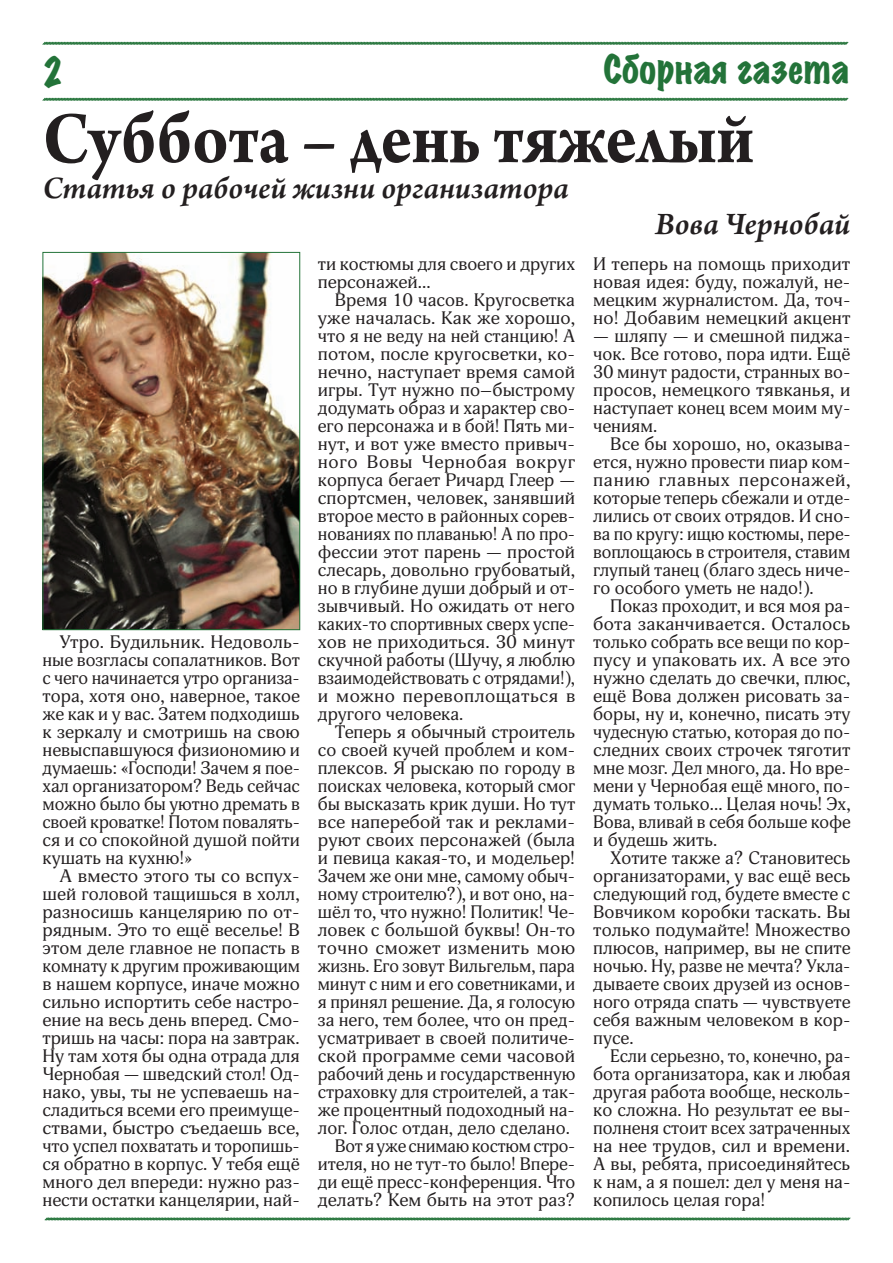
<style>
.page{position:relative;width:893px;height:1263px;background:#fff}
.page>*{position:absolute;margin:0;border:0;box-sizing:border-box;transform-origin:0 0}
.t1{font:700 78px "Arno Pro";letter-spacing:-.005em;color:#231f20;scale:.9 1}
.t2{font:expanded 35.85px "Marker Felt";color:#237339;scale:.94 1}
.t3{font:expanded 35.85px "Marker Felt";color:#237339;scale:.87 1}
.t4{font:italic 600 33px "Arno Pro";letter-spacing:-.005em;color:#231f20}
.t5{font:17.7px/18px "Adonis";letter-spacing:.005em;color:#231f20;text-align:justify;scale:1.06 1}
.t6{font:17.7px/18px "Adonis";letter-spacing:.005em;color:#231f20;scale:1.05 1}
.t7{font:17.7px/18px "Adonis";letter-spacing:.005em;color:#231f20;text-align:justify;scale:1.1 1}
.t8{font:17.7px/18px "Adonis";letter-spacing:.005em;color:#231f20;text-align:justify;scale:1.08 1}
.t9{font:17.7px/18px "Adonis";letter-spacing:.005em;color:#231f20;text-align:justify;scale:1.04 1}
.t10{font:17.7px/18px "Adonis";letter-spacing:.005em;color:#231f20;text-align:justify}
.t11{font:17.7px "Adonis";letter-spacing:.005em;color:#231f20;scale:1.07 1}
.t12{font:17.7px "Adonis";letter-spacing:.025em;color:#231f20;scale:1.08 1}
</style>
<div class="page">
<svg style="left:42px;top:41px;width:807px;height:4px;background:#77a885"></svg>
<svg style="left:42px;top:97px;width:807px;height:4px;background:#77a885"></svg>
<svg style="left:44px;top:1217px;width:807px;height:4px;background:#77a885"></svg>
<img style="left:45px;top:254px;width:253px;height:374px">
<div style="left:43px;top:252px;width:257px;height:378px;border:1px solid #237339"></div>
<h2 class="t3" style="left:43px;top:46px;width:25px">2</h2>
<h2 class="t2" style="left:604px;top:43px;width:263px">Сборная газета</h2>
<h1 class="t1" style="left:43px;top:93px;width:792px">Суббота – день тяжелый</h1>
<h3 class="t4" style="left:43px;top:169px;width:528px">Статья о рабочей жизни организатора</h3>
<p class="t8" style="left:43px;top:633px;width:240px;text-indent:17px">Утро. Будильник. Недоволь&shy;ные возгласы сопалатников. Вот с чего начинается утро организа&shy;тора, хотя оно, наверное, такое же как и у вас. Затем подходишь к зеркалу и смотришь на свою невыспавшуюся физиономию и думаешь: «Господи! Зачем я пое&shy;хал организатором? Ведь сейчас можно было бы уютно дремать в своей кроватке! Потом повалять&shy;ся и со спокойной душой пойти кушать на кухню!»</p>
<p class="t7" style="left:43px;top:867px;width:236px;text-indent:17px">А вместо этого ты со вспух&shy;шей головой тащишься в холл, разносишь канцелярию по от&shy;рядным. Это то ещё веселье! В этом деле главное не попасть в комнату к другим проживающим в нашем корпусе, иначе можно сильно испортить себе настро&shy;ение на весь день вперед. Смо&shy;тришь на часы: пора на завтрак.<br>Ну там хотя бы одна отрада для Чернобая — шведский стол! Од&shy;нако, увы, ты не успеваешь на&shy;сладиться всеми его преимуще&shy;ствами, быстро съедаешь все, что успел похватать и торопишь&shy;ся обратно в корпус. У тебя ещё много дел впереди: нужно раз&shy;нести остатки канцелярии, най-</p>
<p class="t6" style="left:318px;top:255px;width:246px">ти костюмы для своего и других персонажей...</p>
<p class="t5" style="left:318px;top:291px;width:244px;text-indent:17px">Время 10 часов. Кругосветка уже началась. Как же хорошо, что я не веду на ней станцию! А потом, после кругосветки, ко&shy;нечно, наступает время самой игры. Тут нужно по–быстрому додумать образ и характер сво&shy;его персонажа и в бой! Пять ми&shy;нут, и вот уже вместо привыч&shy;ного Вовы Чернобая вокруг корпуса бегает Ричард Глеер — спортсмен, человек, занявший второе место в районных сорев&shy;нованиях по плаванью! А по про&shy;фессии этот парень — простой слесарь, довольно грубоватый, но в глубине души добрый и от&shy;зывчивый. Но ожидать от него каких-то спортивных сверх успе&shy;хов не приходиться. 30 минут скучной работы (Шучу, я люблю взаимодействовать с отрядами!), и можно перевоплощаться в другого человека.</p>
<p class="t5" style="left:335px;top:723px;width:228px">Теперь я обычный строитель</p>
<p class="t6" style="left:318px;top:741px;width:247px">со своей кучей проблем и ком-</p>
<p class="t5" style="left:318px;top:759px;width:244px">плексов. Я рыскаю по городу в</p>
<p class="t9" style="left:318px;top:777px;width:249px">поисках человека, который смог</p>
<p class="t6" style="left:318px;top:795px;width:247px">бы высказать крик души. Но тут</p>
<p class="t8" style="left:318px;top:813px;width:240px">все наперебой так и реклами-</p>
<p class="t8" style="left:318px;top:831px;width:240px">руют своих персонажей (была</p>
<p class="t6" style="left:318px;top:849px;width:247px">и певица какая-то, и модельер!</p>
<p class="t10" style="left:318px;top:867px;width:259px">Зачем же они мне, самому обыч-</p>
<p class="t10" style="left:318px;top:885px;width:259px">ному строителю?), и вот оно, на-</p>
<p class="t9" style="left:318px;top:903px;width:249px">шёл то, что нужно! Политик! Че-</p>
<p class="t11" style="left:318px;top:920px;width:242px">ловек с большой буквы! Он-то</p>
<p class="t12" style="left:318px;top:938px;width:240px">точно сможет изменить мою</p>
<p class="t10" style="left:318px;top:957px;width:259px">жизнь. Его зовут Вильгельм, пара</p>
<p class="t10" style="left:318px;top:975px;width:259px">минут с ним и его советниками, и</p>
<p class="t10" style="left:318px;top:993px;width:259px">я принял решение. Да, я голосую</p>
<p class="t6" style="left:318px;top:1011px;width:247px">за него, тем более, что он пред-</p>
<p class="t6" style="left:318px;top:1029px;width:246px">усматривает в своей политиче-</p>
<p class="t11" style="left:318px;top:1046px;width:242px">ской программе семи часовой</p>
<p class="t10" style="left:318px;top:1065px;width:259px">рабочий день и государственную</p>
<p class="t10" style="left:318px;top:1083px;width:259px">страховку для строителей, а так-</p>
<p class="t6" style="left:318px;top:1101px;width:246px">же процентный подоходный на-</p>
<p class="t6" style="left:318px;top:1119px;width:242px">лог. Голос отдан, дело сделано.</p>
<p class="t10" style="left:335px;top:1137px;width:242px">Вот я уже снимаю костюм стро-</p>
<p class="t9" style="left:318px;top:1155px;width:249px">ителя, но не тут-то было! Впере-</p>
<p class="t9" style="left:318px;top:1173px;width:249px">ди ещё пресс-конференция. Что</p>
<p class="t11" style="left:318px;top:1190px;width:242px">делать? Кем быть на этот раз?</p>
<h3 class="t4" style="left:655px;top:205px;width:197px">Вова Чернобай</h3>
<p class="t8" style="left:593px;top:255px;width:240px">И теперь на помощь приходит новая идея: буду, пожалуй, не&shy;мецким журналистом. Да, точ&shy;но! Добавим немецкий акцент</p>
<p class="t5" style="left:593px;top:327px;width:244px">— шляпу — и смешной пиджа&shy;чок. Все готово, пора идти. Ещё 30 минут радости, странных во&shy;просов, немецкого тявканья, и наступает конец всем моим му&shy;чениям.</p>
<p class="t5" style="left:593px;top:435px;width:244px;text-indent:17px">Все бы хорошо, но, оказыва&shy;ется, нужно провести пиар ком&shy;панию главных персонажей, которые теперь сбежали и отде&shy;лились от своих отрядов. И сно&shy;ва по кругу: ищю костюмы, пере&shy;воплощаюсь в строителя, ставим глупый танец (благо здесь ниче&shy;го особого уметь не надо!).</p>
<p class="t9" style="left:593px;top:597px;width:249px;text-indent:17px">Показ проходит, и вся моя ра&shy;бота заканчивается. Осталось только собрать все вещи по кор&shy;пусу и упаковать их. А все это нужно сделать до свечки, плюс, ещё Вова должен рисовать за&shy;боры, ну и, конечно, писать эту чудесную статью, которая до по&shy;следних своих строчек тяготит мне мозг. Дел много, да. Но вре&shy;мени у Чернобая ещё много, по&shy;думать только... Целая ночь! Эх, Вова, вливай в себя больше кофе и будешь жить.</p>
<p class="t6" style="left:593px;top:849px;width:247px;text-align:justify;text-indent:17px">Хотите также а? Становитесь организаторами, у вас ещё весь следующий год, будете вместе с Вовчиком коробки таскать. Вы только подумайте! Множество плюсов, например, вы не спите ночью. Ну, разве не мечта? Укла&shy;дываете своих друзей из основ&shy;ного отряда спать — чувствуете себя важным человеком в кор&shy;пусе.</p>
<p class="t10" style="left:593px;top:1047px;width:259px;text-indent:17px">Если серьезно, то, конечно, ра&shy;бота организатора, как и любая другая работа вообще, несколь&shy;ко сложна. Но результат ее вы&shy;полненя стоит всех затраченных на нее трудов, сил и времени.<br>А вы, ребята, присоединяйтесь к нам, а я пошел: дел у меня на&shy;копилось целая гора!</p>
</div>
